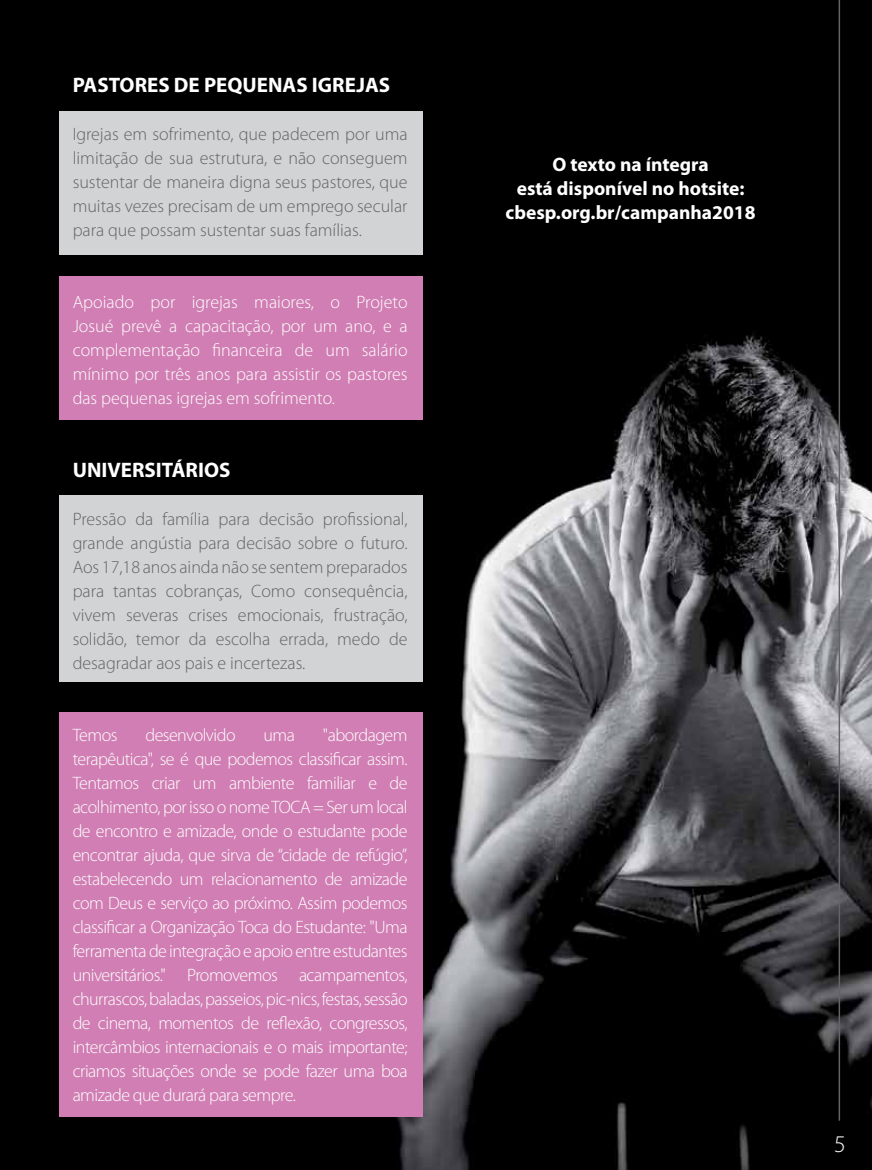
<style>
.page{position:relative;width:872px;height:1170px;background:#fff}
.page>*{position:absolute;margin:0;border:0;box-sizing:border-box;transform-origin:0 0}
.t1{font:300 24px "Myriad Pro";color:#fff}
.t2{font:700 21px "Myriad Pro";color:#fff}
.t3{font:700 19.5px/24px "Myriad Pro";color:#fff;text-align:center}
.t4{font:300 18px/24px "Myriad Pro";letter-spacing:-.03em;color:#fff;text-align:justify}
.t5{font:300 18px/24px "Myriad Pro";color:#636466;text-align:justify}
</style>
<div class="page">
<div style="left:0;top:0;width:447px;height:1169px;background:#000"></div>
<img style="left:328px;top:0;width:544px;height:1169px">
<div style="left:60px;top:111px;width:363px;height:143px;background:#d1d3d4"></div>
<div style="left:60px;top:495px;width:363px;height:186px;background:#d1d3d4"></div>
<div style="left:60px;top:276px;width:363px;height:143px;background:#d07eb3"></div>
<div style="left:60px;top:712px;width:363px;height:404px;background:#d07eb3"></div>
<hr style="left:838px;top:0;width:2px;height:1120px;background:#636466">
<p class="t2" style="left:73px;top:72px;width:319px">PASTORES DE PEQUENAS IGREJAS</p>
<p class="t5" style="left:73px;top:123px;width:336px">Igrejas em sofrimento, que padecem por uma limitação de sua estrutura, e não conseguem sustentar de maneira digna seus pastores, que muitas vezes precisam de um emprego secular para que possam sustentar suas famílias.</p>
<p class="t4" style="left:73px;top:291px;width:336px">Apoiado por igrejas maiores, o Projeto Josué prevê a capacitação, por um ano, e a complementação financeira de um salário mínimo por três anos para assistir os pastores das pequenas igrejas em sofrimento.</p>
<p class="t2" style="left:73px;top:456px;width:159px">UNIVERSITÁRIOS</p>
<p class="t5" style="left:73px;top:507px;width:336px">Pressão da família para decisão profissional, grande angústia para decisão sobre o futuro.<br>Aos 17,18 anos ainda não se sentem preparados para tantas cobranças, Como consequência, vivem severas crises emocionais, frustração, solidão, temor da escolha errada, medo de desagradar aos pais e incertezas.</p>
<p class="t4" style="left:73px;top:723px;width:46px">Temos</p>
<p class="t4" style="left:145px;top:723px;width:92px">desenvolvido</p>
<p class="t4" style="left:264px;top:723px;width:33px">uma</p>
<p class="t4" style="left:73px;top:723px;width:336px;text-indent:250px">"abordagem terapêutica", se é que podemos classificar assim.<br>Tentamos criar um ambiente familiar e de acolhimento, por isso o nome TOCA = Ser um local de encontro e amizade, onde o estudante pode encontrar ajuda, que sirva de “cidade de refúgio”, estabelecendo um relacionamento de amizade com Deus e serviço ao próximo. Assim podemos classificar a Organização Toca do Estudante: "Uma ferramenta de integração e apoio entre estudantes universitários." Promovemos acampamentos, churrascos, baladas, passeios, pic-nics, festas, sessão de cinema, momentos de reflexão, congressos, intercâmbios internacionais e o mais importante; criamos situações onde se pode fazer uma boa amizade que durará para sempre.</p>
<p class="t3" style="left:505px;top:152px;width:251px">O texto na íntegra<br>está disponível no hotsite: cbesp.org.br/campanha2018</p>
<h1 class="t1" style="left:834px;top:1130px;width:13px">5</h1>
</div>
